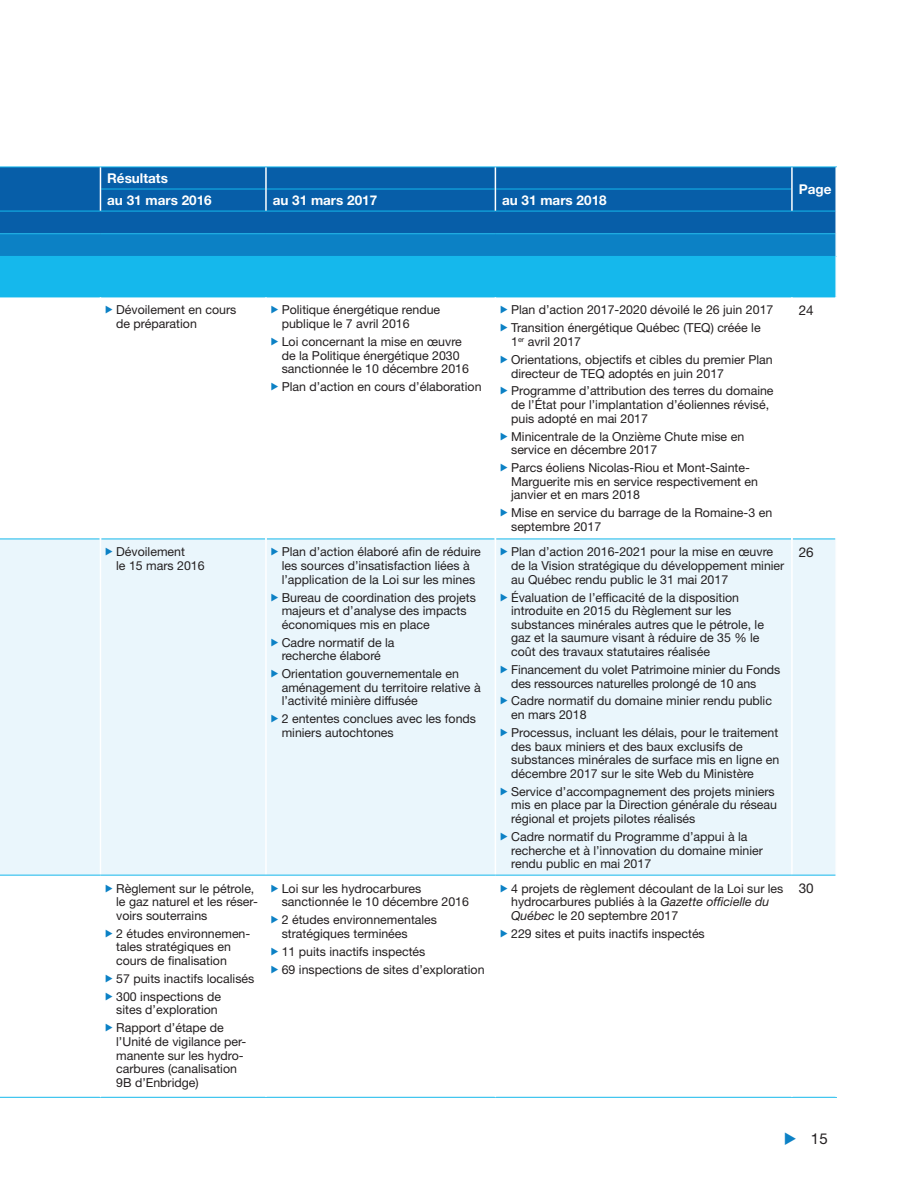
<style>
.page{position:relative;width:918px;height:1188px;background:#fff}
.page>*{position:absolute;margin:0;border:0;box-sizing:border-box;transform-origin:0 0}
.t1{font:15px "Helvetica Neue LT Std";color:#231f20}
.t2{font:700 13.5px "Helvetica Neue LT Std";color:#fff}
.t3{font:13.5px "Helvetica Neue LT Std";color:#231f20}
.t4{font:12.3px/13.6px "Helvetica Neue LT Std";color:#231f20}
.s1{font-style:italic}
</style>
<div class="page">
<div style="left:0;top:168px;width:835px;height:65px;background:#075ea8"></div>
<div style="left:0;top:234px;width:836px;height:22px;background:#0c81c5"></div>
<div style="left:0;top:256px;width:836px;height:41px;background:#15b8ec"></div>
<div style="left:0;top:540px;width:835px;height:335px;background:#eaf6fc"></div>
<hr style="left:0;top:167px;width:100px;height:1px;background:#15b8ec">
<hr style="left:100px;top:167px;width:166px;height:1px;background:#15b8ec">
<hr style="left:266px;top:167px;width:229px;height:1px;background:#15b8ec">
<hr style="left:495px;top:167px;width:297px;height:1px;background:#15b8ec">
<hr style="left:792px;top:167px;width:45px;height:1px;background:#15b8ec">
<hr style="left:101px;top:189px;width:164px;height:1px;background:#15b8ec">
<hr style="left:267px;top:189px;width:228px;height:1px;background:#15b8ec">
<hr style="left:496px;top:189px;width:295px;height:1px;background:#15b8ec">
<hr style="left:0;top:211px;width:100px;height:1px;background:#15b8ec">
<hr style="left:100px;top:211px;width:166px;height:1px;background:#15b8ec">
<hr style="left:266px;top:211px;width:229px;height:1px;background:#15b8ec">
<hr style="left:495px;top:211px;width:297px;height:1px;background:#15b8ec">
<hr style="left:792px;top:211px;width:43px;height:1px;background:#15b8ec">
<hr style="left:0;top:233px;width:100px;height:1px;background:#15b8ec">
<hr style="left:100px;top:233px;width:166px;height:1px;background:#15b8ec">
<hr style="left:266px;top:233px;width:229px;height:1px;background:#15b8ec">
<hr style="left:495px;top:233px;width:297px;height:1px;background:#15b8ec">
<hr style="left:792px;top:233px;width:43px;height:1px;background:#15b8ec">
<hr style="left:0;top:297px;width:100px;height:1px;background:#15b8ec">
<hr style="left:100px;top:297px;width:166px;height:1px;background:#15b8ec">
<hr style="left:266px;top:297px;width:229px;height:1px;background:#15b8ec">
<hr style="left:495px;top:297px;width:297px;height:1px;background:#15b8ec">
<hr style="left:792px;top:297px;width:43px;height:1px;background:#15b8ec">
<hr style="left:0;top:539px;width:100px;height:1px;background:#15b8ec">
<hr style="left:101px;top:539px;width:164px;height:1px;background:#15b8ec">
<hr style="left:267px;top:539px;width:228px;height:1px;background:#15b8ec">
<hr style="left:496px;top:539px;width:295px;height:1px;background:#15b8ec">
<hr style="left:793px;top:539px;width:42px;height:1px;background:#15b8ec">
<hr style="left:0;top:1097px;width:100px;height:1px;background:#15b8ec">
<hr style="left:100px;top:1097px;width:166px;height:1px;background:#15b8ec">
<hr style="left:266px;top:1097px;width:229px;height:1px;background:#15b8ec">
<hr style="left:495px;top:1097px;width:297px;height:1px;background:#15b8ec">
<hr style="left:792px;top:1097px;width:45px;height:1px;background:#15b8ec">
<hr style="left:835px;top:234px;width:2px;height:22px;background:#fff">
<hr style="left:835px;top:256px;width:2px;height:41px;background:#fff">
<hr style="left:100px;top:297px;width:1px;height:41px;background:#fff">
<hr style="left:265px;top:297px;width:2px;height:41px;background:#fff">
<hr style="left:495px;top:297px;width:1px;height:41px;background:#fff">
<hr style="left:791px;top:297px;width:2px;height:41px;background:#fff">
<hr style="left:100px;top:539px;width:1px;height:41px;background:#fff">
<hr style="left:265px;top:539px;width:2px;height:41px;background:#fff">
<hr style="left:495px;top:539px;width:1px;height:41px;background:#fff">
<hr style="left:791px;top:539px;width:2px;height:41px;background:#fff">
<hr style="left:100px;top:580px;width:1px;height:295px;background:#fff">
<hr style="left:265px;top:580px;width:2px;height:295px;background:#fff">
<hr style="left:495px;top:580px;width:1px;height:295px;background:#fff">
<hr style="left:791px;top:580px;width:2px;height:295px;background:#fff">
<hr style="left:265px;top:167px;width:2px;height:22px;background:#fff">
<hr style="left:791px;top:167px;width:2px;height:22px;background:#fff">
<hr style="left:835px;top:167px;width:2px;height:22px;background:#fff">
<svg style="left:100px;top:167px;width:1px;height:44px"></svg>
<hr style="left:265px;top:189px;width:2px;height:22px;background:#fff">
<svg style="left:495px;top:167px;width:1px;height:44px"></svg>
<hr style="left:791px;top:189px;width:2px;height:22px;background:#fff">
<hr style="left:0;top:875px;width:100px;height:1px;background:#15b8ec">
<hr style="left:100px;top:875px;width:166px;height:1px;background:#15b8ec">
<hr style="left:266px;top:875px;width:229px;height:1px;background:#15b8ec">
<hr style="left:495px;top:875px;width:297px;height:1px;background:#15b8ec">
<hr style="left:792px;top:875px;width:43px;height:1px;background:#15b8ec">
<svg style="left:106px;top:548px;width:7px;height:8px"></svg>
<svg style="left:271px;top:548px;width:7px;height:8px"></svg>
<svg style="left:271px;top:593px;width:7px;height:8px"></svg>
<svg style="left:271px;top:638px;width:7px;height:8px"></svg>
<svg style="left:271px;top:670px;width:7px;height:8px"></svg>
<svg style="left:271px;top:715px;width:7px;height:8px"></svg>
<svg style="left:501px;top:548px;width:7px;height:8px"></svg>
<svg style="left:501px;top:593px;width:7px;height:8px"></svg>
<svg style="left:501px;top:665px;width:7px;height:8px"></svg>
<svg style="left:501px;top:697px;width:7px;height:8px"></svg>
<svg style="left:501px;top:729px;width:7px;height:7px"></svg>
<svg style="left:501px;top:787px;width:7px;height:8px"></svg>
<svg style="left:501px;top:833px;width:7px;height:7px"></svg>
<p class="t2" style="left:107px;top:170px;width:62px">Résultats</p>
<p class="t2" style="left:107px;top:192px;width:106px">au 31 mars 2016</p>
<p class="t2" style="left:273px;top:192px;width:106px">au 31 mars 2017</p>
<p class="t2" style="left:502px;top:192px;width:106px">au 31 mars 2018</p>
<p class="t2" style="left:799px;top:181px;width:34px">Page</p>
<p class="t4" style="left:116px;top:303px;width:122px">Dévoilement en cours de préparation</p>
<p class="t4" style="left:282px;top:303px;width:160px">Politique énergétique rendue publique le 7 avril 2016</p>
<p class="t4" style="left:282px;top:335px;width:189px">Loi concernant la mise en œuvre de la Politique énergétique 2030 sanctionnée le 10 décembre 2016</p>
<p class="t4" style="left:282px;top:380px;width:201px">Plan d’action en cours d’élaboration</p>
<p class="t4" style="left:116px;top:545px;width:90px">Dévoilement<br>le 15 mars 2016</p>
<p class="t4" style="left:282px;top:545px;width:201px">Plan d’action élaboré afin de réduire les sources d’insatisfaction liées à l’application de la Loi sur les mines</p>
<p class="t4" style="left:282px;top:590px;width:196px">Bureau de coordination des projets majeurs et d’analyse des impacts économiques mis en place</p>
<p class="t4" style="left:282px;top:635px;width:114px">Cadre normatif de la recherche élaboré</p>
<p class="t4" style="left:282px;top:667px;width:200px">Orientation gouvernementale en aménagement du territoire relative à l’activité minière diffusée</p>
<p class="t4" style="left:282px;top:712px;width:196px">2 ententes conclues avec les fonds miniers autochtones</p>
<p class="t4" style="left:116px;top:881px;width:143px">Règlement sur le pétrole, le gaz naturel et les réser&shy;voirs souterrains</p>
<p class="t4" style="left:116px;top:926px;width:136px">2 études environnemen&shy;tales stratégiques en cours de finalisation</p>
<p class="t4" style="left:116px;top:969px;width:140px;line-height:18px">57 puits inactifs localisés<br>300 inspections de</p>
<p class="t4" style="left:116px;top:1001px;width:109px;line-height:18px">sites d’exploration<br>Rapport d’étape de</p>
<p class="t4" style="left:116px;top:1035px;width:132px">l’Unité de vigilance per&shy;manente sur les hydro&shy;carbures (canalisation<br>9B d’Enbridge)</p>
<p class="t4" style="left:282px;top:881px;width:189px">Loi sur les hydrocarbures sanctionnée le 10 décembre 2016</p>
<p class="t4" style="left:282px;top:913px;width:157px">2 études environnementales stratégiques terminées</p>
<p class="t4" style="left:282px;top:942px;width:204px;line-height:18px">11 puits inactifs inspectés<br>69 inspections de sites d’exploration</p>
<p class="t4" style="left:511px;top:301px;width:264px;line-height:18px">Plan d’action 2017-2020 dévoilé le 26 juin 2017<br>Transition énergétique Québec (TEQ) créée le</p>
<p class="t4" style="left:511px;top:332px;width:263px;line-height:18px">1<sup>er</sup> avril 2017<br>Orientations, objectifs et cibles du premier Plan</p>
<p class="t4" style="left:511px;top:364px;width:264px;line-height:18px">directeur de TEQ adoptés en juin 2017<br>Programme d’attribution des terres du domaine</p>
<p class="t4" style="left:511px;top:398px;width:260px">de l’État pour l’implantation d’éoliennes révisé, puis adopté en mai 2017</p>
<p class="t4" style="left:511px;top:429px;width:235px">Minicentrale de la Onzième Chute mise en service en décembre 2017</p>
<p class="t4" style="left:511px;top:461px;width:248px">Parcs éoliens Nicolas-Riou et Mont-Sainte-<br>Marguerite mis en service respectivement en janvier et en mars 2018</p>
<p class="t4" style="left:511px;top:506px;width:263px">Mise en service du barrage de la Romaine-3 en septembre 2017</p>
<p class="t4" style="left:511px;top:545px;width:275px">Plan d’action 2016-2021 pour la mise en œuvre de la Vision stratégique du développement minier au Québec rendu public le 31 mai 2017</p>
<p class="t4" style="left:511px;top:590px;width:254px">Évaluation de l’efficacité de la disposition introduite en 2015 du Règlement sur les substances minérales autres que le pétrole, le gaz et la saumure visant à réduire de 35 % le coût des travaux statutaires réalisée</p>
<p class="t4" style="left:511px;top:663px;width:271px">Financement du volet Patrimoine minier du Fonds des ressources naturelles prolongé de 10 ans</p>
<p class="t4" style="left:511px;top:694px;width:262px">Cadre normatif du domaine minier rendu public en mars 2018</p>
<p class="t4" style="left:511px;top:726px;width:270px">Processus, incluant les délais, pour le traitement des baux miniers et des baux exclusifs de substances minérales de surface mis en ligne en décembre 2017 sur le site Web du Ministère</p>
<p class="t4" style="left:511px;top:784px;width:267px">Service d’accompagnement des projets miniers mis en place par la Direction générale du réseau régional et projets pilotes réalisés</p>
<p class="t4" style="left:511px;top:830px;width:253px">Cadre normatif du Programme d’appui à la recherche et à l’innovation du domaine minier rendu public en mai 2017</p>
<p class="t4" style="left:511px;top:881px;width:274px">4 projets de règlement découlant de la Loi sur les hydrocarbures publiés à la <span class="s1">Gazette officielle du<br>Québec</span> le 20 septembre 2017</p>
<p class="t4" style="left:511px;top:926px;width:195px">229 sites et puits inactifs inspectés</p>
<p class="t3" style="left:799px;top:302px;width:17px">24</p>
<p class="t3" style="left:799px;top:544px;width:17px">26</p>
<p class="t3" style="left:799px;top:881px;width:17px">30</p>
<p class="t1" style="left:811px;top:1130px;width:18px">15</p>
</div>
